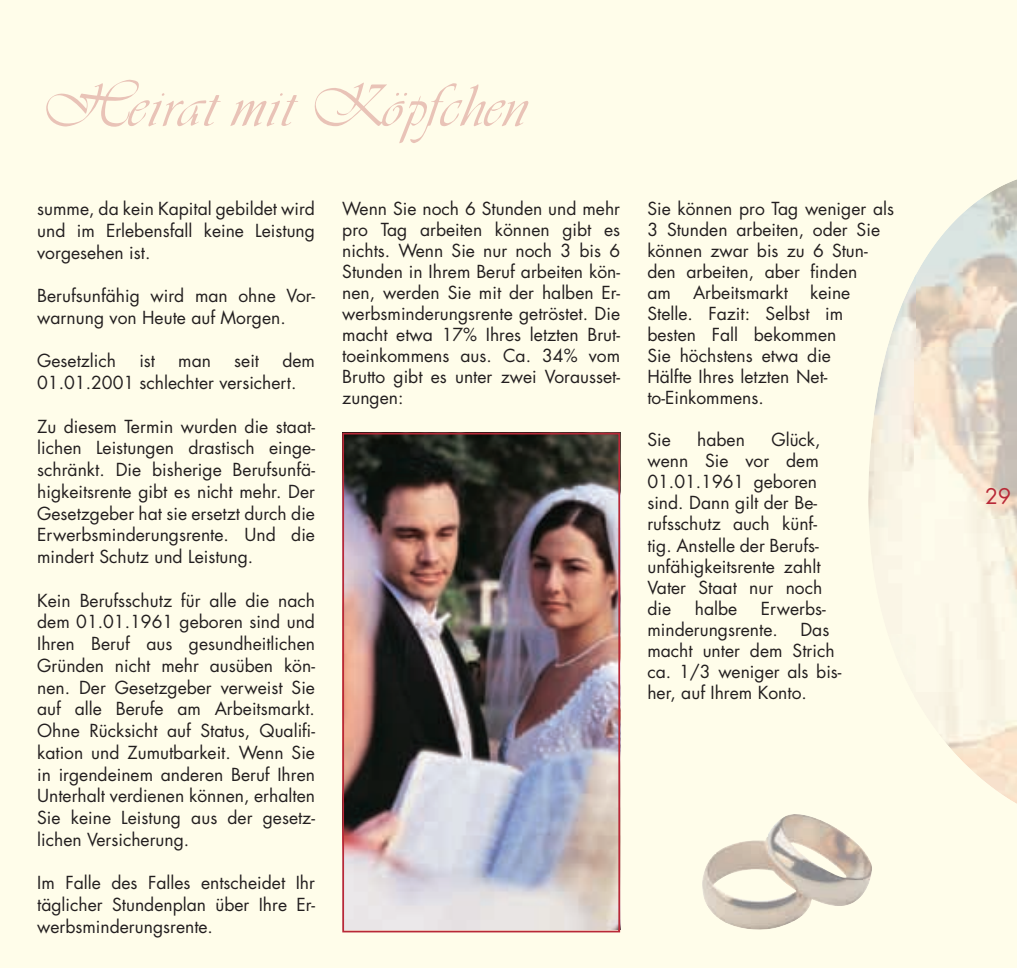
<style>
.page{position:relative;width:1017px;height:968px;background:#fff}
.page>*{position:absolute;margin:0;border:0;box-sizing:border-box;transform-origin:0 0}
.t1{font:59.5px "Vivaldi";color:#e9c3b7}
.t2{font:21px "Futura";color:#b82837}
.t3{font:17.5px/21px "Futura";color:#231f20}
</style>
<div class="page">
<div style="left:0;top:0;width:1017px;height:967px;background:#fffdea"></div>
<img style="left:915px;top:179px;width:102px;height:625px">
<img style="left:868px;top:277px;width:47px;height:251px">
<img style="left:345px;top:435px;width:272px;height:494px">
<div style="left:342px;top:432px;width:278px;height:500px;border:2px solid #b82837"></div>
<img style="left:702px;top:814px;width:170px;height:116px">
<h1 class="t1" style="left:37px;top:84px;width:486px">Heirat mit Köpfchen</h1>
<p class="t3" style="left:37px;top:199px;width:279px;line-height:21.7px;text-align:justify">summe, da kein Kapital gebildet wird und im Erlebensfall keine Leistung vorgesehen ist.</p>
<p class="t3" style="left:37px;top:286px;width:279px;line-height:21.7px">Berufsunfähig wird man ohne Vor&shy;warnung von Heute auf Morgen.</p>
<p class="t3" style="left:37px;top:352px;width:80px">Gesetzlich</p>
<p class="t3" style="left:139px;top:352px;width:17px">ist</p>
<p class="t3" style="left:178px;top:352px;width:34px">man</p>
<p class="t3" style="left:234px;top:352px;width:26px">seit</p>
<p class="t3" style="left:37px;top:351px;width:279px;line-height:21.7px;text-indent:245px">dem<br>01.01.2001 schlechter versichert.</p>
<p class="t3" style="left:37px;top:417px;width:279px;line-height:21.7px;text-align:justify">Zu diesem Termin wurden die staat&shy;lichen Leistungen drastisch einge&shy;schränkt. Die bisherige Berufsunfä&shy;higkeitsrente gibt es nicht mehr. Der Gesetzgeber hat sie ersetzt durch die Erwerbsminderungsrente. Und die mindert Schutz und Leistung.</p>
<p class="t3" style="left:37px;top:590px;width:279px;line-height:21.7px;text-align:justify">Kein Berufsschutz für alle die nach dem 01.01.1961 geboren sind und Ihren Beruf aus gesundheitlichen Gründen nicht mehr ausüben kön&shy;nen. Der Gesetzgeber verweist Sie auf alle Berufe am Arbeitsmarkt.<br>Ohne Rücksicht auf Status, Qualifi&shy;kation und Zumutbarkeit. Wenn Sie in irgendeinem anderen Beruf Ihren Unterhalt verdienen können, erhalten Sie keine Leistung aus der gesetz&shy;lichen Versicherung.</p>
<p class="t3" style="left:37px;top:873px;width:279px;line-height:21.7px;text-align:justify">Im Falle des Falles entscheidet Ihr täglicher Stundenplan über Ihre Er&shy;werbsminderungsrente.</p>
<p class="t3" style="left:342px;top:200px;width:279px;text-align:justify">Wenn Sie noch 6 Stunden und mehr pro Tag arbeiten können gibt es nichts. Wenn Sie nur noch 3 bis 6<br>Stunden in Ihrem Beruf arbeiten kön&shy;nen, werden Sie mit der halben Er&shy;werbsminderungsrente getröstet. Die macht etwa 17% Ihres letzten Brut&shy;toeinkommens aus. Ca. 34% vom Brutto gibt es unter zwei Vorausset&shy;zungen:</p>
<p class="t3" style="left:647px;top:200px;width:248px">Sie können pro Tag weniger als<br>3 Stunden arbeiten, oder Sie können zwar bis zu 6 Stun&shy;den arbeiten, aber finden<br>am</p>
<p class="t3" style="left:647px;top:284px;width:204px;text-indent:163px">keine<br>Stelle. Fazit: Selbst im besten Fall bekommen<br>Sie höchstens etwa die<br>Hälfte Ihres letzten Net&shy;to-Einkommens.</p>
<p class="t3" style="left:647px;top:431px;width:25px">Sie</p>
<p class="t3" style="left:697px;top:431px;width:49px">haben</p>
<p class="t3" style="left:693px;top:284px;width:96px">Arbeitsmarkt</p>
<p class="t3" style="left:647px;top:431px;width:176px;text-indent:124px">Glück, wenn Sie vor dem<br>01.01.1961 geboren sind. Dann gilt der Be&shy;rufsschutz auch künf&shy;tig. Anstelle der Berufs&shy;unfähigkeitsrente zahlt<br>Vater Staat nur noch die</p>
<p class="t3" style="left:647px;top:599px;width:180px;text-indent:114px">Erwerbs&shy;minderungsrente.</p>
<p class="t3" style="left:695px;top:599px;width:44px">halbe</p>
<p class="t3" style="left:647px;top:620px;width:196px;text-indent:153px">Das macht unter dem Strich ca. 1/3 weniger als bis&shy;her, auf Ihrem Konto.</p>
<p class="t2" style="left:985px;top:487px;width:27px">29</p>
</div>
